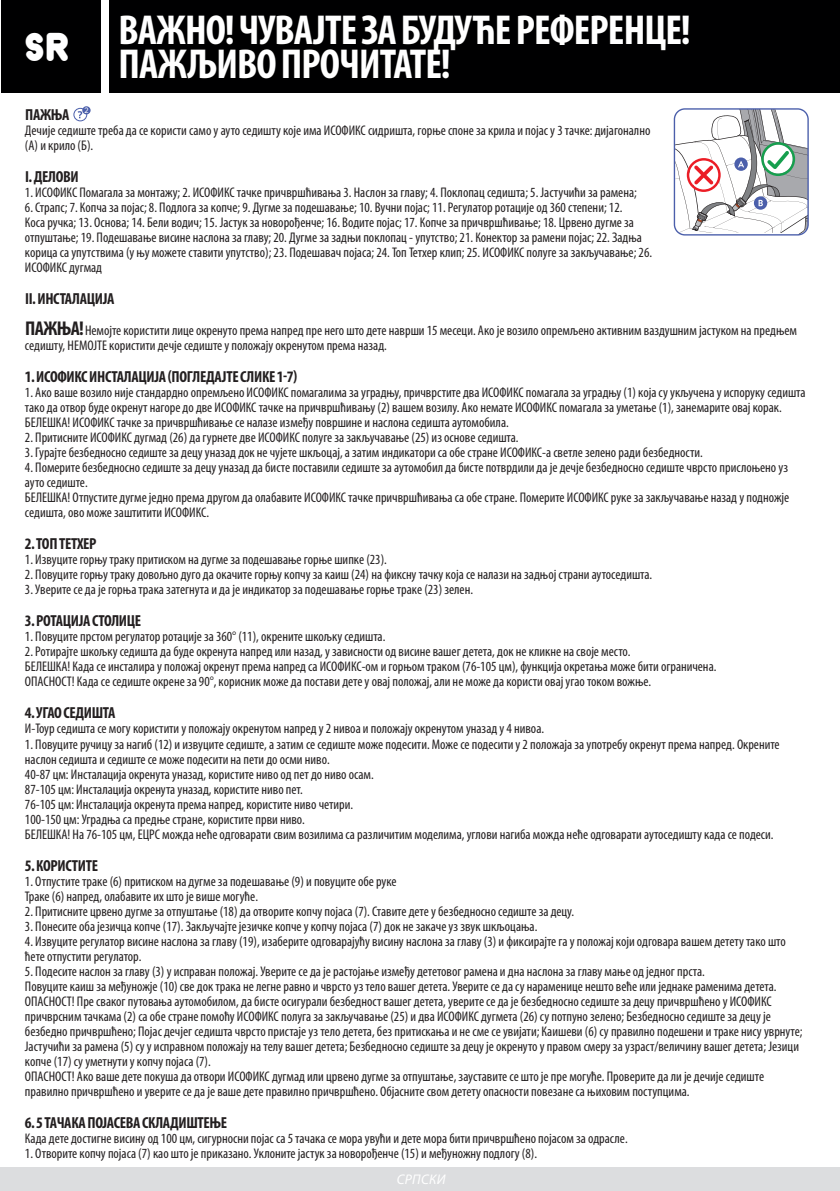
<style>
.page{position:relative;width:840px;height:1191px;background:#fff}
.page>*{position:absolute;margin:0;border:0;box-sizing:border-box;transform-origin:0 0}
.t1{font:700 condensed 42px "Myriad Pro";letter-spacing:-.02em;color:#fff}
.t2{font:36px "Dunkin";color:#fff}
.t3{font:700 condensed 16px "Myriad Pro";letter-spacing:-.02em;color:#231f20}
.t4{font:condensed 14px/15px "Myriad Pro";color:#231f20}
.t5{font:italic 14px "Myriad Pro";letter-spacing:.02em;color:#fff}
.t6{font:8px "Averta PE";color:#fff}
.s1{font-weight:700;font-size:20px}
</style>
<div class="page">
<div style="left:239px;top:0;width:600px;height:93px;background:#000001"></div>
<div style="left:142px;top:1167px;width:697px;height:24px;background:#dcdddf"></div>
<div style="left:109px;top:0;width:668px;height:93px;background:#000001"></div>
<div style="left:1px;top:0;width:100px;height:93px;background:#000001"></div>
<div style="left:0;top:1167px;width:777px;height:24px;background:#dcdddf"></div>
<svg style="left:673px;top:108px;width:135px;height:127px"></svg>
<div style="left:73px;top:108px;width:14px;height:13px;border:1px solid #4b5fab;border-radius:50%"></div>
<div style="left:82px;top:106px;width:9px;height:8px;background:#4b5fab;border-radius:50%"></div>
<svg style="left:78px;top:111px;width:4px;height:7px"></svg>
<p class="t2" style="left:26px;top:17px;width:47px">SR</p>
<p class="t1" style="left:118px;top:4px;width:573px">ВАЖНО! ЧУВАЈТЕ ЗА БУДУЋЕ РЕФЕРЕНЦЕ!</p>
<p class="t1" style="left:118px;top:38px;width:333px">ПАЖЉИВО ПРОЧИТАТЕ!</p>
<p class="t6" style="left:84px;top:105px;width:6px">2</p>
<p class="t3" style="left:25px;top:105px;width:46px">ПАЖЊА</p>
<p class="t4" style="left:25px;top:123px;width:626px">Дечије седиште треба да се користи само у ауто седишту које има ИСОФИКС сидришта, горње споне за крила и појас у 3 тачке: дијагонално (А) и крило (Б).</p>
<p class="t3" style="left:25px;top:167px;width:55px">I. ДЕЛОВИ</p>
<p class="t4" style="left:25px;top:185px;width:613px">1. ИСОФИКС Помагала за монтажу; 2. ИСОФИКС тачке причвршћивања 3. Наслон за главу; 4. Поклопац седишта; 5. Јастучићи за рамена;</p>
<p class="t4" style="left:25px;top:200px;width:628px">6. Страпс; 7. Копча за појас; 8. Подлога за копче; 9. Дугме за подешавање; 10. Вучни појас; 11. Регулатор ротације од 360 степени; 12.<br>Коса ручка; 13. Основа; 14. Бели водич; 15. Јастук за новорођенче; 16. Водите појас; 17. Копче за причвршћивање; 18. Црвено дугме за отпуштање; 19. Подешавање висине наслона за главу; 20. Дугме за задњи поклопац - упутство; 21. Конектор за рамени појас; 22. Задња корица са упутствима (у њу можете ставити упутство); 23. Подешавач појаса; 24. Топ Тетхер клип; 25. ИСОФИКС полуге за закључавање; 26.<br>ИСОФИКС дугмад</p>
<p class="t3" style="left:25px;top:289px;width:91px">II. ИНСТАЛАЦИЈА</p>
<p class="t4" style="left:25px;top:323px;width:773px"><span class="s1">ПАЖЊА!</span> Немојте користити лице окренуто према напред пре него што дете наврши 15 месеци. Ако је возило опремљено активним ваздушним јастуком на предњем седишту, НЕМОЈТЕ користити дечје седиште у положају окренутом према назад.</p>
<p class="t3" style="left:25px;top:367px;width:274px">1. ИСОФИКС ИНСТАЛАЦИЈА (ПОГЛЕДАЈТЕ СЛИКЕ 1-7)</p>
<p class="t4" style="left:25px;top:385px;width:781px">1. Ако ваше возило није стандардно опремљено ИСОФИКС помагалима за уградњу, причврстите два ИСОФИКС помагала за уградњу (1) која су укључена у испоруку седишта тако да отвор буде окренут нагоре до две ИСОФИКС тачке на причвршћивању (2) вашем возилу. Ако немате ИСОФИКС помагала за уметање (1), занемарите овај корак.</p>
<p class="t4" style="left:25px;top:415px;width:485px">БЕЛЕШКА! ИСОФИКС тачке за причвршћивање се налазе између површине и наслона седишта аутомобила.</p>
<p class="t4" style="left:25px;top:430px;width:495px">2. Притисните ИСОФИКС дугмад (26) да гурнете две ИСОФИКС полуге за закључавање (25) из основе седишта.</p>
<p class="t4" style="left:25px;top:445px;width:679px">3. Гурајте безбедносно седиште за децу уназад док не чујете шкљоцај, а затим индикатори са обе стране ИСОФИКС-а светле зелено ради безбедности.</p>
<p class="t4" style="left:25px;top:460px;width:764px">4. Померите безбедносно седиште за децу уназад да бисте поставили седиште за аутомобил да бисте потврдили да је дечје безбедносно седиште чврсто прислоњено уз ауто седиште.</p>
<p class="t4" style="left:25px;top:490px;width:765px">БЕЛЕШКА! Отпустите дугме једно према другом да олабавите ИСОФИКС тачке причвршћивања са обе стране. Померите ИСОФИКС руке за закључавање назад у подножје седишта, ово може заштитити ИСОФИКС.</p>
<p class="t3" style="left:25px;top:534px;width:73px">2. ТОП ТЕТХЕР</p>
<p class="t4" style="left:25px;top:552px;width:363px">1. Извуците горњу траку притиском на дугме за подешавање горње шипке (23).</p>
<p class="t4" style="left:25px;top:567px;width:628px">2. Повуците горњу траку довољно дуго да окачите горњу копчу за каиш (24) на фиксну тачку која се налази на задњој страни аутоседишта.</p>
<p class="t4" style="left:25px;top:582px;width:449px">3. Уверите се да је горња трака затегнута и да је индикатор за подешавање горње траке (23) зелен.</p>
<p class="t3" style="left:25px;top:611px;width:118px">3. РОТАЦИЈА СТОЛИЦЕ</p>
<p class="t4" style="left:25px;top:629px;width:362px">1. Повуците прстом регулатор ротације за 360° (11), окрените шкољку седишта.</p>
<p class="t4" style="left:25px;top:644px;width:607px">2. Ротирајте шкољку седишта да буде окренута напред или назад, у зависности од висине вашег детета, док не кликне на своје место.</p>
<p class="t4" style="left:25px;top:659px;width:692px">БЕЛЕШКА! Када се инсталира у положај окренут према напред са ИСОФИКС-ом и горњом траком (76-105 цм), функција окретања може бити ограничена.</p>
<p class="t4" style="left:25px;top:674px;width:627px">ОПАСНОСТ! Када се седиште окрене за 90°, корисник може да постави дете у овај положај, али не може да користи овај угао током вожње.</p>
<p class="t3" style="left:25px;top:703px;width:92px">4. УГАО СЕДИШТА</p>
<p class="t4" style="left:25px;top:721px;width:520px">И-Тоур седишта се могу користити у положају окренутом напред у 2 нивоа и положају окренутом уназад у 4 нивоа.</p>
<p class="t4" style="left:25px;top:736px;width:755px">1. Повуците ручицу за нагиб (12) и извуците седиште, а затим се седиште може подесити. Може се подесити у 2 положаја за употребу окренут према напред. Окрените наслон седишта и седиште се може подесити на пети до осми ниво.</p>
<p class="t4" style="left:25px;top:766px;width:350px">40-87 цм: Инсталација окренута уназад, користите ниво од пет до ниво осам.</p>
<p class="t4" style="left:25px;top:781px;width:279px">87-105 цм: Инсталација окренута уназад, користите ниво пет.</p>
<p class="t4" style="left:25px;top:796px;width:329px">76-105 цм: Инсталација окренута према напред, користите ниво четири.</p>
<p class="t4" style="left:25px;top:811px;width:281px">100-150 цм: Уградња са предње стране, користите први ниво.</p>
<p class="t4" style="left:25px;top:826px;width:749px">БЕЛЕШКА! На 76-105 цм, ЕЦРС можда неће одговарати свим возилима са различитим моделима, углови нагиба можда неће одговарати аутоседишту када се подеси.</p>
<p class="t3" style="left:25px;top:855px;width:74px">5. КОРИСТИТЕ</p>
<p class="t4" style="left:25px;top:873px;width:373px">1. Отпустите траке (6) притиском на дугме за подешавање (9) и повуците обе руке</p>
<p class="t4" style="left:25px;top:888px;width:234px">Траке (6) напред, олабавите их што је више могуће.</p>
<p class="t4" style="left:25px;top:903px;width:550px">2. Притисните црвено дугме за отпуштање (18) да отворите копчу појаса (7). Ставите дете у безбедносно седиште за децу.</p>
<p class="t4" style="left:25px;top:918px;width:513px">3. Понесите оба језичца копче (17). Закључајте језичке копче у копчу појаса (7) док не закаче уз звук шкљоцања.</p>
<p class="t4" style="left:25px;top:933px;width:761px">4. Извуците регулатор висине наслона за главу (19), изаберите одговарајућу висину наслона за главу (3) и фиксирајте га у положај који одговара вашем детету тако што ћете отпустити регулатор.</p>
<p class="t4" style="left:25px;top:963px;width:681px">5. Подесите наслон за главу (3) у исправан положај. Уверите се да је растојање између дететовог рамена и дна наслона за главу мање од једног прста.</p>
<p class="t4" style="left:25px;top:978px;width:752px">Повуците каиш за међуножје (10) све док трака не легне равно и чврсто уз тело вашег детета. Уверите се да су нараменице нешто веће или једнаке раменима детета.</p>
<p class="t4" style="left:25px;top:993px;width:778px">ОПАСНОСТ! Пре сваког путовања аутомобилом, да бисте осигурали безбедност вашег детета, уверите се да је безбедносно седиште за децу причвршћено у ИСОФИКС причврсним тачкама (2) са обе стране помоћу ИСОФИКС полуга за закључавање (25) и два ИСОФИКС дугмета (26) су потпуно зелено; Безбедносно седиште за децу је безбедно причвршћено; Појас дечјег седишта чврсто пристаје уз тело детета, без притискања и не сме се увијати; Каишеви (6) су правилно подешени и траке нису уврнуте; Јастучићи за рамена (5) су у исправном положају на телу вашег детета; Безбедносно седиште за децу је окренуто у правом смеру за узраст/величину вашег детета; Језици копче (17) су уметнути у копчу појаса (7).</p>
<p class="t4" style="left:25px;top:1068px;width:740px">ОПАСНОСТ! Ако ваше дете покуша да отвори ИСОФИКС дугмад или црвено дугме за отпуштање, зауставите се што је пре могуће. Проверите да ли је дечије седиште правилно причвршћено и уверите се да је ваше дете правилно причвршћено. Објасните свом детету опасности повезане са њиховим поступцима.</p>
<p class="t3" style="left:25px;top:1112px;width:203px">6. 5 ТАЧАКА ПОЈАСЕВА СКЛАДИШТЕЊЕ</p>
<p class="t4" style="left:25px;top:1130px;width:604px">Када дете достигне висину од 100 цм, сигурносни појас са 5 тачака се мора увући и дете мора бити причвршћено појасом за одрасле.</p>
<p class="t4" style="left:25px;top:1145px;width:513px">1. Отворите копчу појаса (7) као што је приказано. Уклоните јастук за новорођенче (15) и међуножну подлогу (8).</p>
<p class="t5" style="left:396px;top:1170px;width:50px">СРПСКИ</p>
</div>
